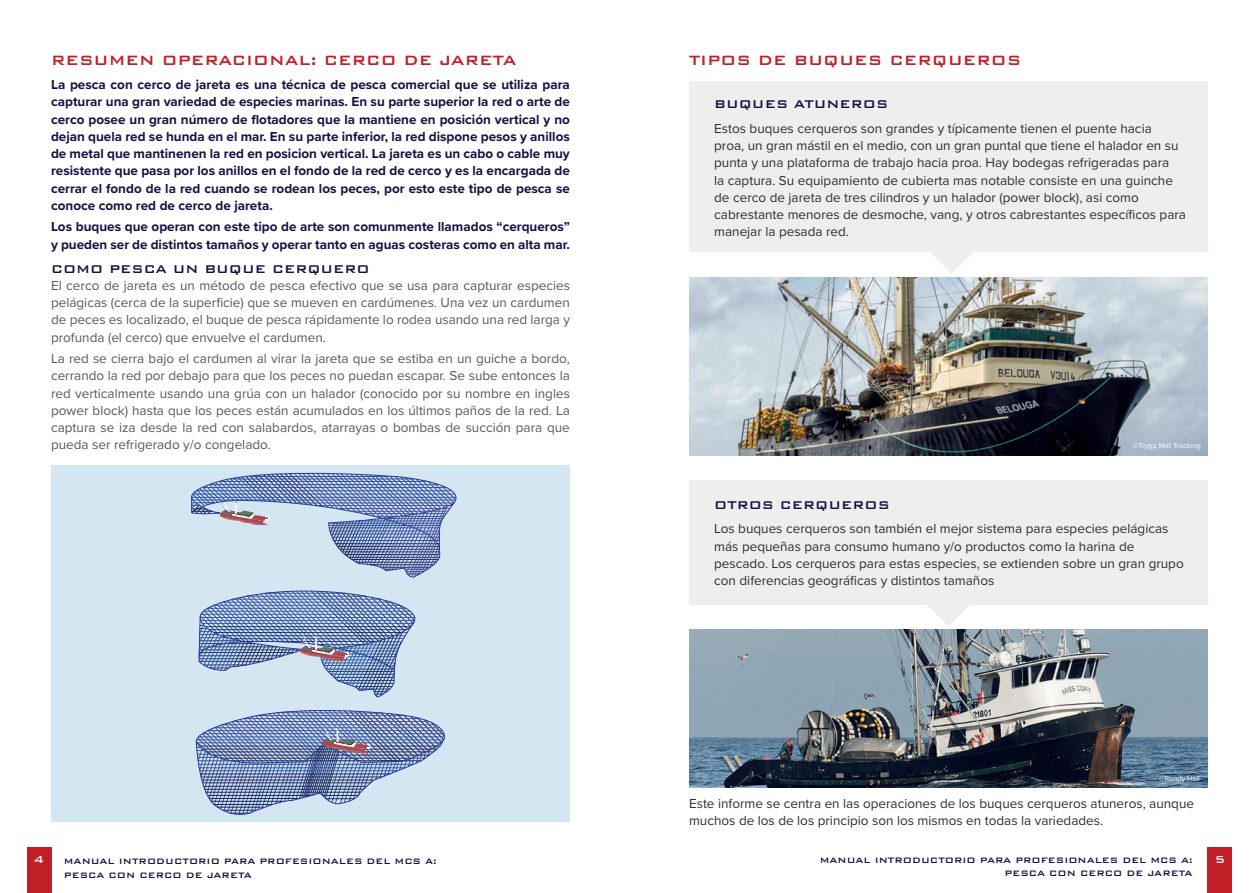
<style>
.page{position:relative;width:1259px;height:893px;background:#fff}
.page>*{position:absolute;margin:0;border:0;box-sizing:border-box;transform-origin:0 0}
.t1{font:500 18px "Bank Gothic BT";color:#c12027}
.Paragraph_Copy{font:500 15px "Bank Gothic BT";color:#171143}
.body_copy_small_-_for_boxes{font:13.5px/17.2px "Proxima Nova";color:#2a2e30}
.Paragraph_Copy-2{font:700 13.5px/17.2px "Proxima Nova";color:#171143;text-align:justify}
.Paragraph_Style_Body_Copy{font:13.5px/17.2px "Proxima Nova";color:#57585a;text-align:justify}
.t2{font:500 13.5px "Bank Gothic BT";color:#fff}
.t3{font:500 10.5px/13.5px "Bank Gothic BT";color:#171143}
.t4{font:7.5px "Proxima Nova";color:#fff}
</style>
<div class="page">
<img style="left:690px;top:630px;width:518px;height:158px">
<div style="left:689px;top:81px;width:519px;height:171px;background:#edefed"></div>
<div style="left:689px;top:480px;width:519px;height:125px;background:#edefed"></div>
<svg style="left:930px;top:252px;width:43px;height:21px"></svg>
<svg style="left:928px;top:605px;width:41px;height:21px"></svg>
<img style="left:690px;top:278px;width:518px;height:178px">
<div style="left:51px;top:465px;width:519px;height:357px;background:#d5e6f3"></div>
<svg style="left:198px;top:590px;width:218px;height:108px"></svg>
<svg style="left:191px;top:472px;width:266px;height:106px"></svg>
<svg style="left:195px;top:710px;width:250px;height:105px"></svg>
<div style="left:1208px;top:847px;width:24px;height:46px;background:#c12027"></div>
<div style="left:27px;top:847px;width:24px;height:46px;background:#c12027"></div>
<h1 class="t1" style="left:51px;top:50px;width:467px">RESUMEN OPERACIONAL: CERCO DE JARETA</h1>
<h1 class="Paragraph_Copy-2" style="left:51px;top:76px;width:520px">La pesca con cerco de jareta es una técnica de pesca comercial que se utiliza para capturar una gran variedad de especies marinas. En su parte superior la red o arte de cerco posee un gran número de flotadores que la mantiene en posición vertical y no dejan quela red se hunda en el mar. En su parte inferior, la red dispone pesos y anillos de metal que mantinenen la red en posicion vertical. La jareta es un cabo o cable muy resistente que pasa por los anillos en el fondo de la red de cerco y es la encargada de cerrar el fondo de la red cuando se rodean los peces, por esto este tipo de pesca se conoce como red de cerco de jareta.</h1>
<p class="Paragraph_Copy-2" style="left:51px;top:218px;width:520px">Los buques que operan con este tipo de arte son comunmente llamados “cerqueros” y pueden ser de distintos tamaños y operar tanto en aguas costeras como en alta mar.</p>
<p class="Paragraph_Copy" style="left:51px;top:260px;width:320px">COMO PESCA UN BUQUE CERQUERO</p>
<p class="Paragraph_Style_Body_Copy" style="left:51px;top:276px;width:520px">El cerco de jareta es un método de pesca efectivo que se usa para capturar especies pelágicas (cerca de la superficie) que se mueven en cardúmenes. Una vez un cardumen de peces es localizado, el buque de pesca rápidamente lo rodea usando una red larga y profunda (el cerco) que envuelve el cardumen.</p>
<p class="Paragraph_Style_Body_Copy" style="left:51px;top:349px;width:520px">La red se cierra bajo el cardumen al virar la jareta que se estiba en un guiche a bordo, cerrando la red por debajo para que los peces no puedan escapar. Se sube entonces la red verticalmente usando una grúa con un halador (conocido por su nombre en ingles power block) hasta que los peces están acumulados en los últimos paños de la red. La captura se iza desde la red con salabardos, atarrayas o bombas de succión para que pueda ser refrigerado y/o congelado.</p>
<p class="t2" style="left:34px;top:852px;width:12px">4</p>
<p class="t3" style="left:64px;top:854px;width:374px">MANUAL INTRODUCTORIO PARA PROFESIONALES DEL MCS A:<br>PESCA CON CERCO DE JARETA</p>
<h1 class="t1" style="left:689px;top:50px;width:334px">TIPOS DE BUQUES CERQUEROS</h1>
<h2 class="Paragraph_Copy" style="left:714px;top:96px;width:176px">BUQUES ATUNEROS</h2>
<h2 class="body_copy_small_-_for_boxes" style="left:714px;top:119px;width:473px">Estos buques cerqueros son grandes y típicamente tienen el puente hacia<br>proa, un gran mástil en el medio, con un gran puntal que tiene el halador en su punta y una plataforma de trabajo hacia proa. Hay bodegas refrigeradas para<br>la captura. Su equipamiento de cubierta mas notable consiste en una guinche de cerco de jareta de tres cilindros y un halador (power block), asi como cabrestante menores de desmoche, vang, y otros cabrestantes específicos para manejar la pesada red.</h2>
<p class="t4" style="left:1132px;top:440px;width:70px">©Trygg Mat Tracking</p>
<h2 class="Paragraph_Copy" style="left:714px;top:497px;width:177px">OTROS CERQUEROS</h2>
<h2 class="body_copy_small_-_for_boxes" style="left:714px;top:520px;width:471px">Los buques cerqueros son también el mejor sistema para especies pelágicas más pequeñas para consumo humano y/o productos como la harina de pescado. Los cerqueros para estas especies, se extienden sobre un gran grupo con diferencias geográficas y distintos tamaños</h2>
<p class="t4" style="left:1159px;top:773px;width:42px">©Randy Hall</p>
<p class="body_copy_small_-_for_boxes" style="left:689px;top:794px;width:506px">Este informe se centra en las operaciones de los buques cerqueros atuneros, aunque muchos de los de los principio son los mismos en todas la variedades.</p>
<p class="t3" style="left:820px;top:853px;width:374px">MANUAL INTRODUCTORIO PARA PROFESIONALES DEL MCS A:</p>
<p class="t2" style="left:1214px;top:852px;width:12px">5</p>
<p class="t3" style="left:1004px;top:866px;width:189px">PESCA CON CERCO DE JARETA</p>
</div>
